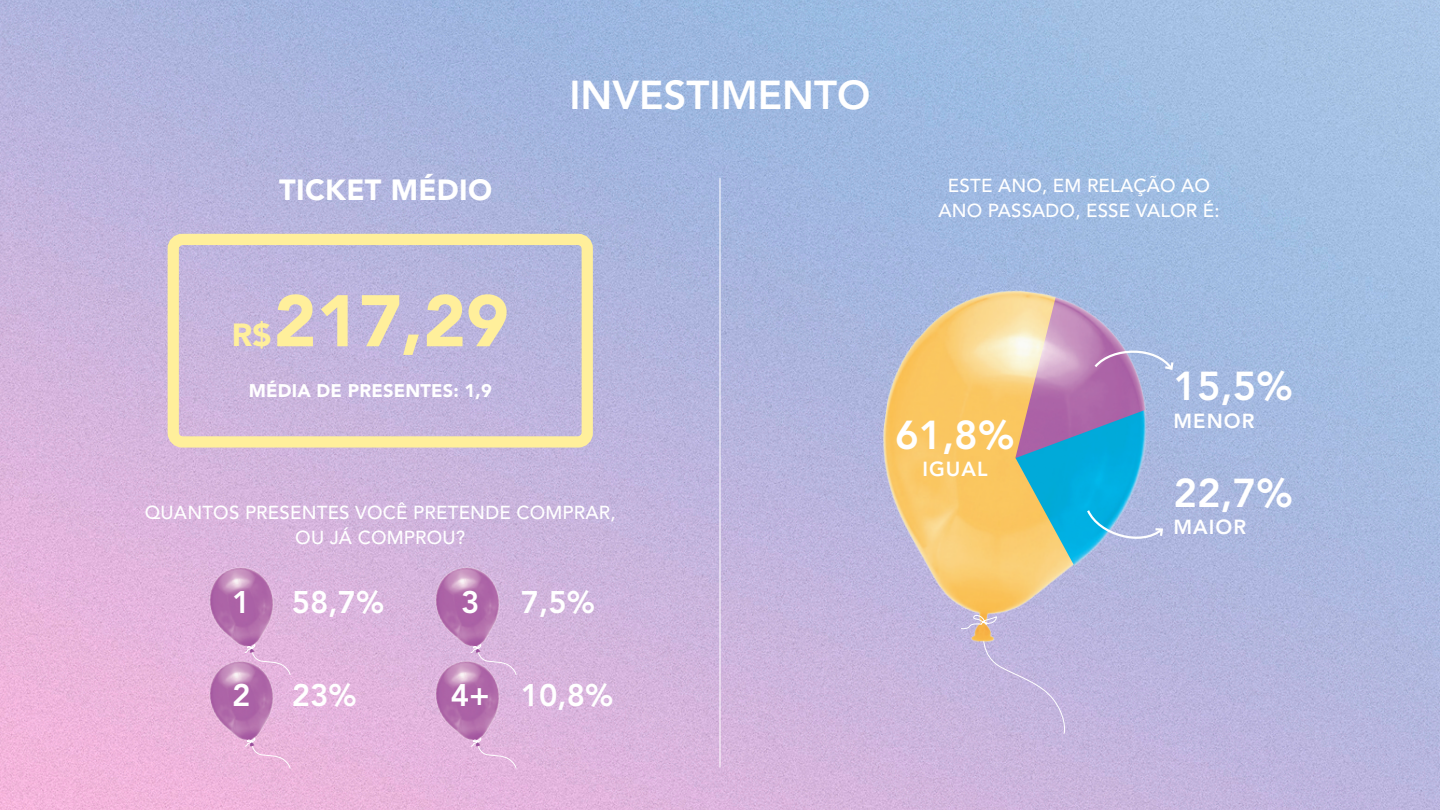
<style>
.page{position:relative;width:1440px;height:810px;background:#fff}
.page>*{position:absolute;margin:0;border:0;box-sizing:border-box;transform-origin:0 0}
.t1{font:900 72.22px "Avenir LT Std";color:#ffef9b}
.t2{font:800 40.05px "Avenir LT Std";color:#fff}
.t3{font:900 31.8px "Avenir LT Std";color:#ffef9b}
.t4{font:800 31.05px "Avenir LT Std";color:#fff}
.t5{font:900 28.95px "Avenir LT Std";letter-spacing:.01em;color:#fff}
.t6{font:800 20.25px "Avenir LT Std";letter-spacing:.05em;color:#fff}
.t7{font:500 18.67px "Avenir LT Std";letter-spacing:.01em;color:#fff}
.t8{font:900 18.23px "Avenir LT Std";letter-spacing:.01em;color:#fff}
</style>
<div class="page">
<img style="left:0;top:0;width:1440px;height:810px">
<img style="left:1123px;top:243px;width:100px;height:217px">
<img style="left:806px;top:236px;width:317px;height:475px">
<img style="left:1016px;top:391px;width:180px;height:261px">
<hr style="left:720px;top:178px;width:1px;height:589px;background:#fff">
<div style="left:168px;top:234px;width:425px;height:214px;border:11px solid #ffef9b;border-radius:9px"></div>
<svg style="left:960px;top:614px;width:106px;height:120px;background:#c3b5da"></svg>
<svg style="left:1092px;top:346px;width:83px;height:26px;background:#b2a0cd"></svg>
<svg style="left:1085px;top:508px;width:80px;height:39px;background:#82bae2"></svg>
<img style="left:183px;top:532px;width:123px;height:94px">
<img style="left:409px;top:681px;width:123px;height:94px">
<svg style="left:470px;top:738px;width:46px;height:31px"></svg>
<img style="left:183px;top:626px;width:123px;height:149px">
<svg style="left:244px;top:738px;width:46px;height:31px"></svg>
<img style="left:409px;top:532px;width:123px;height:149px">
<svg style="left:470px;top:644px;width:46px;height:31px"></svg>
<p class="t5" style="left:279px;top:172px;width:214px">TICKET MÉDIO</p>
<p class="t2" style="left:569px;top:72px;width:303px">INVESTIMENTO</p>
<p class="t7" style="left:948px;top:175px;width:264px">ESTE ANO, EM RELAÇÃO AO</p>
<p class="t7" style="left:938px;top:200px;width:283px">ANO PASSADO, ESSE VALOR É:</p>
<p class="t1" style="left:274px;top:277px;width:237px">217,29</p>
<p class="t3" style="left:232px;top:316px;width:41px">R$</p>
<p class="t8" style="left:249px;top:380px;width:245px">MÉDIA DE PRESENTES: 1,9</p>
<p class="t7" style="left:145px;top:502px;width:472px">QUANTOS PRESENTES VOCÊ PRETENDE COMPRAR,</p>
<p class="t7" style="left:295px;top:527px;width:171px">OU JÁ COMPROU?</p>
<p class="t4" style="left:232px;top:584px;width:20px">1</p>
<p class="t4" style="left:232px;top:677px;width:20px">2</p>
<p class="t4" style="left:292px;top:584px;width:94px">58,7%</p>
<p class="t4" style="left:292px;top:677px;width:66px">23%</p>
<p class="t4" style="left:461px;top:584px;width:20px">3</p>
<p class="t4" style="left:451px;top:677px;width:41px">4+</p>
<p class="t4" style="left:521px;top:584px;width:76px">7,5%</p>
<p class="t4" style="left:521px;top:677px;width:94px">10,8%</p>
<p class="t2" style="left:895px;top:411px;width:121px">61,8%</p>
<p class="t6" style="left:922px;top:457px;width:67px">IGUAL</p>
<p class="t2" style="left:1174px;top:363px;width:121px">15,5%</p>
<p class="t6" style="left:1174px;top:409px;width:82px">MENOR</p>
<p class="t2" style="left:1174px;top:469px;width:121px">22,7%</p>
<p class="t6" style="left:1174px;top:515px;width:74px">MAIOR</p>
</div>
